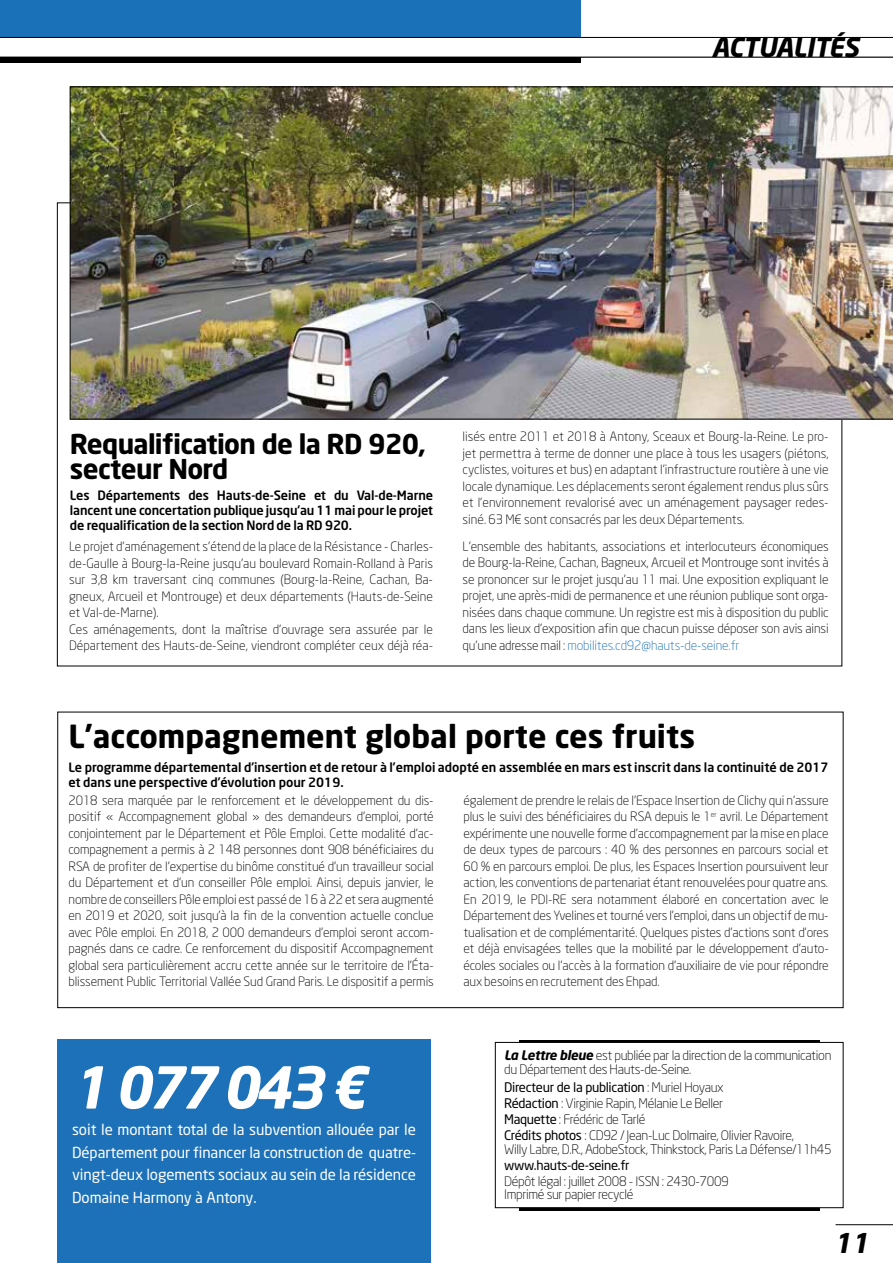
<style>
.page{position:relative;width:893px;height:1263px;background:#fff}
.page>*{position:absolute;margin:0;border:0;box-sizing:border-box;transform-origin:0 0}
.t1{font:italic 700 57px "Neo Sans";letter-spacing:-.075em;color:#fff}
.t2{font:700 31.5px "Neo Sans";color:#000}
.t3{font:700 27px/25.5px "Neo Sans";letter-spacing:-.025em;color:#000}
.t4{font:italic 700 27px "Neo Sans";color:#000}
.t5{font:italic 700 26.25px "Neo Sans";letter-spacing:-.01em;color:#000}
.t6{font:15px/22.5px "Neo Sans";letter-spacing:-.005em;color:#fff;text-align:justify}
.t7{font:300 13.05px/15.9px "Neo Sans";letter-spacing:-.025em;color:#000}
.t8{font:13.05px "Neo Sans";letter-spacing:-.025em;color:#000}
.t9{font:300 12.75px/16.5px "Neo Sans";color:#000;text-align:justify}
.t10{font:500 12.75px/15px "Neo Sans";color:#000}
.s1{color:#1d71b8}
.s2{font-weight:700;font-style:italic}
.s3{font-weight:400}
</style>
<div class="page">
<hr style="left:836px;top:1224px;width:57px;height:1px;background:#000">
<div style="left:0;top:0;width:580px;height:38px;background:#1a71b8"></div>
<div style="left:0;top:42px;width:580px;height:20px;background:#000"></div>
<svg style="left:0;top:37px;width:893px;height:20px"></svg>
<div style="left:58px;top:1040px;width:373px;height:223px;background:#1d71b8"></div>
<div style="left:58px;top:712px;width:785px;height:296px;background:#fff;border:1px solid #000"></div>
<div style="left:57px;top:203px;width:785px;height:463px;background:#fff;border:1px solid #000"></div>
<img style="left:70px;top:87px;width:823px;height:332px">
<div style="left:519px;top:1040px;width:300px;height:170px;background:#000"></div>
<div style="left:495px;top:1042px;width:348px;height:166px;background:#fff;border:1px solid #000"></div>
<h3 class="t5" style="left:712px;top:30px;width:149px">ACTUALITÉS</h3>
<h3 class="t3" style="left:70px;top:430px;width:357px">Requalification de la RD 920, secteur Nord</h3>
<p class="t10" style="left:70px;top:488px;width:365px;text-align:justify">Les Départements des Hauts-de-Seine et du Val-de-Marne lancent une concertation publique jusqu’au 11 mai pour le projet de requalification de la section Nord de la RD 920.</p>
<p class="t9" style="left:69px;top:538px;width:365px;text-align:left">Le projet d’aménagement s’étend de la place de la Résistance - Charles&shy;de-Gaulle à Bourg-la-Reine jusqu’au boulevard Romain-Rolland à Paris sur 3,8 km traversant cinq communes (Bourg-la-Reine, Cachan, Ba&shy;gneux, Arcueil et Montrouge) et deux départements (Hauts-de-Seine et Val-de-Marne).<br>Ces aménagements, dont la maîtrise d’ouvrage sera assurée par le Département des Hauts-de-Seine, viendront compléter ceux déjà réa-</p>
<p class="t9" style="left:463px;top:428px;width:368px">lisés entre 2011 et 2018 à Antony, Sceaux et Bourg-la-Reine. Le pro&shy;jet permettra à terme de donner une place à tous les usagers (piétons, cyclistes, voitures et bus) en adaptant l’infrastructure routière à une vie locale dynamique. Les déplacements seront également rendus plus sûrs et l’environnement revalorisé avec un aménagement paysager redes&shy;siné. 63 M€ sont consacrés par les deux Départements.</p>
<p class="t9" style="left:463px;top:538px;width:368px">L’ensemble des habitants, associations et interlocuteurs économiques de Bourg-la-Reine, Cachan, Bagneux, Arcueil et Montrouge sont invités à se prononcer sur le projet jusqu’au 11 mai. Une exposition expliquant le projet, une après-midi de permanence et une réunion publique sont orga&shy;nisées dans chaque commune. Un registre est mis à disposition du public dans les lieux d’exposition afin que chacun puisse déposer son avis ainsi qu’une adresse mail : <span class="s1">mobilites.cd92@hauts-de-seine.fr</span></p>
<h2 class="t2" style="left:69px;top:717px;width:628px">L’accompagnement global porte ces fruits</h2>
<p class="t10" style="left:69px;top:759px;width:762px">Le programme départemental d’insertion et de retour à l’emploi adopté en assemblée en mars est inscrit dans la continuité de 2017 et dans une perspective d’évolution pour 2019.</p>
<p class="t9" style="left:69px;top:792px;width:367px">2018 sera marquée par le renforcement et le développement du dis&shy;positif « Accompagnement global » des demandeurs d’emploi, porté conjointement par le Département et Pôle Emploi. Cette modalité d’ac&shy;compagnement a permis à 2 148 personnes dont 908 bénéficiaires du RSA de profiter de l’expertise du binôme constitué d’un travailleur social du Département et d’un conseiller Pôle emploi. Ainsi, depuis janvier, le nombre de conseillers Pôle emploi est passé de 16 à 22 et sera augmenté en 2019 et 2020, soit jusqu’à la fin de la convention actuelle conclue avec Pôle emploi. En 2018, 2 000 demandeurs d’emploi seront accom&shy;pagnés dans ce cadre. Ce renforcement du dispositif Accompagnement global sera particulièrement accru cette année sur le territoire de l’Éta&shy;blissement Public Territorial Vallée Sud Grand Paris. Le dispositif a permis</p>
<p class="t9" style="left:463px;top:792px;width:367px">également de prendre le relais de l’Espace Insertion de Clichy qui n’assure plus le suivi des bénéficiaires du RSA depuis le 1<sup>er</sup> avril. Le Département expérimente une nouvelle forme d’accompagnement par la mise en place de deux types de parcours : 40 % des personnes en parcours social et 60 % en parcours emploi. De plus, les Espaces Insertion poursuivent leur action, les conventions de partenariat étant renouvelées pour quatre ans.<br>En 2019, le PDI-RE sera notamment élaboré en concertation avec le Département des Yvelines et tourné vers l’emploi, dans un objectif de mu&shy;tualisation et de complémentarité. Quelques pistes d’actions sont d’ores et déjà envisagées telles que la mobilité par le développement d’auto&shy;écoles sociales ou l’accès à la formation d’auxiliaire de vie pour répondre aux besoins en recrutement des Ehpad.</p>
<h1 class="t1" style="left:72px;top:1051px;width:296px">1 077 043 €</h1>
<p class="t6" style="left:72px;top:1118px;width:346px">soit le montant total de la subvention allouée par le Département pour financer la construction de quatre&shy;vingt-deux logements sociaux au sein de la résidence Domaine Harmony à Antony.</p>
<p class="t7" style="left:504px;top:1048px;width:329px;line-height:13.8px"><span class="s2">La Lettre bleue</span> est publiée par la direction de la communication du Département des Hauts-de-Seine.</p>
<p class="t7" style="left:504px;top:1079px;width:291px"><span class="s3">Directeur de la publication</span> : Muriel Hoyaux<br><span class="s3">Rédaction</span> : Virginie Rapin, Mélanie Le Beller<br><span class="s3">Maquette</span> : Frédéric de Tarlé<br><span class="s3">Crédits photos</span> : CD92 / Jean-Luc Dolmaire, Olivier Ravoire,</p>
<p class="t7" style="left:504px;top:1141px;width:329px">Willy Labre, D.R., AdobeStock, Thinkstock, Paris La Défense/11h45</p>
<p class="t8" style="left:504px;top:1157px;width:127px">www.hauts-de-seine.fr</p>
<p class="t7" style="left:504px;top:1174px;width:226px;line-height:13.8px">Dépôt légal : juillet 2008 - ISSN : 2430-7009<br>Imprimé sur papier recyclé</p>
<h3 class="t4" style="left:835px;top:1226px;width:36px">11</h3>
</div>
